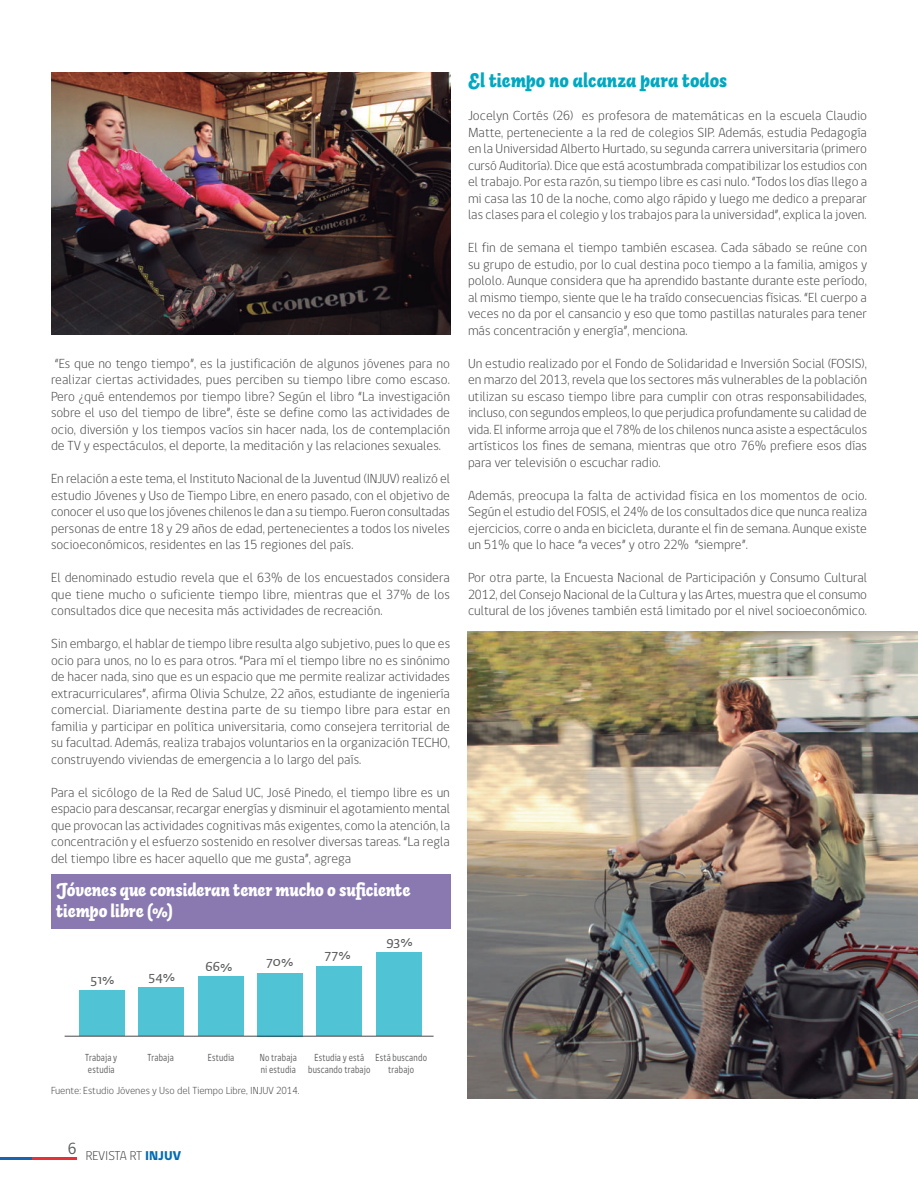
<style>
.page{position:relative;width:918px;height:1188px;background:#fff}
.page>*{position:absolute;margin:0;border:0;box-sizing:border-box;transform-origin:0 0}
.t1{font:italic 900 19.5px "Auto 3";color:#00a8c1}
.t2{font:italic 900 18px/21px "Auto 3";letter-spacing:-.01em;color:#fff}
.t3{font:16.5px "gob CL";color:#57585a}
.t4{font:15px "Auto 3";letter-spacing:.015em;color:#57585a}
.t5{font:300 13.5px/16.5px "gob CL";color:#3e3e3f;text-align:justify}
.t6{font:300 13.05px "gob CL";color:#3e3e3f}
.t7{font:10.5px/12px "gob CL";letter-spacing:.02em;color:#57585a;scale:.8 1}
.t8{font:300 10.5px "gob CL";color:#3e3e3f}
.s1{font-weight:800;color:#006cb7}
</style>
<div class="page">
<hr style="left:31px;top:1157px;width:46px;height:3px;background:#e83037">
<hr style="left:0;top:1157px;width:31px;height:3px;background:#1964b1">
<img style="left:468px;top:632px;width:450px;height:467px">
<div style="left:51px;top:874px;width:399px;height:54px;background:#8979b0"></div>
<div style="left:376px;top:953px;width:46px;height:83px;background:#50c4d5"></div>
<div style="left:316px;top:967px;width:45px;height:69px;background:#50c4d5"></div>
<div style="left:257px;top:973px;width:45px;height:63px;background:#50c4d5"></div>
<div style="left:198px;top:977px;width:46px;height:59px;background:#50c4d5"></div>
<div style="left:139px;top:988px;width:45px;height:48px;background:#50c4d5"></div>
<div style="left:79px;top:990px;width:46px;height:46px;background:#50c4d5"></div>
<hr style="left:65px;top:1036px;width:369px;height:1px;background:#231f20">
<img style="left:51px;top:72px;width:399px;height:262px">
<p class="t5" style="left:51px;top:355px;width:401px">“Es que no tengo tiempo”, es la justificación de algunos jóvenes para no realizar ciertas actividades, pues perciben su tiempo libre como escaso.<br>Pero ¿qué entendemos por tiempo libre? Según el libro “La investigación sobre el uso del tiempo de libre”, éste se define como las actividades de ocio, diversión y los tiempos vacíos sin hacer nada, los de contemplación de TV y espectáculos, el deporte, la meditación y las relaciones sexuales.</p>
<p class="t5" style="left:51px;top:471px;width:401px">En relación a este tema, el Instituto Nacional de la Juventud (INJUV) realizó el estudio Jóvenes y Uso de Tiempo Libre, en enero pasado, con el objetivo de conocer el uso que los jóvenes chilenos le dan a su tiempo. Fueron consultadas personas de entre 18 y 29 años de edad, pertenecientes a todos los niveles socioeconómicos, residentes en las 15 regiones del país.</p>
<p class="t5" style="left:51px;top:570px;width:400px">El denominado estudio revela que el 63% de los encuestados considera que tiene mucho o suficiente tiempo libre, mientras que el 37% de los consultados dice que necesita más actividades de recreación.</p>
<p class="t5" style="left:51px;top:636px;width:401px">Sin embargo, el hablar de tiempo libre resulta algo subjetivo, pues lo que es ocio para unos, no lo es para otros. “Para mí el tiempo libre no es sinónimo de hacer nada, sino que es un espacio que me permite realizar actividades extracurriculares”, afirma Olivia Schulze, 22 años, estudiante de ingeniería comercial. Diariamente destina parte de su tiempo libre para estar en familia y participar en política universitaria, como consejera territorial de su facultad. Además, realiza trabajos voluntarios en la organización TECHO, construyendo viviendas de emergencia a lo largo del país.</p>
<p class="t5" style="left:51px;top:784px;width:401px">Para el sicólogo de la Red de Salud UC, José Pinedo, el tiempo libre es un espacio para descansar, recargar energías y disminuir el agotamiento mental que provocan las actividades cognitivas más exigentes, como la atención, la concentración y el esfuerzo sostenido en resolver diversas tareas. “La regla del tiempo libre es hacer aquello que me gusta”, agrega</p>
<h2 class="t2" style="left:56px;top:879px;width:356px">Jóvenes que consideran tener mucho o suficiente tiempo libre (%)</h2>
<p class="t4" style="left:90px;top:969px;width:26px">51%</p>
<p class="t4" style="left:148px;top:966px;width:28px">54%</p>
<p class="t4" style="left:205px;top:956px;width:29px">66%</p>
<p class="t4" style="left:266px;top:952px;width:29px">70%</p>
<p class="t4" style="left:324px;top:945px;width:28px">77%</p>
<p class="t4" style="left:386px;top:932px;width:28px">93%</p>
<h1 class="t1" style="left:468px;top:69px;width:261px">El tiempo no alcanza para todos</h1>
<p class="t5" style="left:468px;top:108px;width:401px">Jocelyn Cortés (26) es profesora de matemáticas en la escuela Claudio Matte, perteneciente a la red de colegios SIP. Además, estudia Pedagogía en la Universidad Alberto Hurtado, su segunda carrera universitaria (primero cursó Auditoría). Dice que está acostumbrada compatibilizar los estudios con el trabajo. Por esta razón, su tiempo libre es casi nulo. “Todos los días llego a mi casa las 10 de la noche, como algo rápido y luego me dedico a preparar las clases para el colegio y los trabajos para la universidad”, explica la joven.</p>
<p class="t5" style="left:468px;top:240px;width:401px">El fin de semana el tiempo también escasea. Cada sábado se reúne con su grupo de estudio, por lo cual destina poco tiempo a la familia, amigos y pololo. Aunque considera que ha aprendido bastante durante este período, al mismo tiempo, siente que le ha traído consecuencias físicas. “El cuerpo a veces no da por el cansancio y eso que tomo pastillas naturales para tener más concentración y energía”, menciona.</p>
<p class="t5" style="left:468px;top:355px;width:401px">Un estudio realizado por el Fondo de Solidaridad e Inversión Social (FOSIS), en marzo del 2013, revela que los sectores más vulnerables de la población utilizan su escaso tiempo libre para cumplir con otras responsabilidades, incluso, con segundos empleos, lo que perjudica profundamente su calidad de vida. El informe arroja que el 78% de los chilenos nunca asiste a espectáculos artísticos los fines de semana, mientras que otro 76% prefiere esos días para ver televisión o escuchar radio.</p>
<p class="t5" style="left:468px;top:487px;width:401px">Además, preocupa la falta de actividad física en los momentos de ocio.<br>Según el estudio del FOSIS, el 24% de los consultados dice que nunca realiza ejercicios, corre o anda en bicicleta, durante el fin de semana. Aunque existe un 51% que lo hace “a veces” y otro 22% “siempre”.</p>
<p class="t5" style="left:468px;top:570px;width:401px">Por otra parte, la Encuesta Nacional de Participación y Consumo Cultural 2012, del Consejo Nacional de la Cultura y las Artes, muestra que el consumo cultural de los jóvenes también está limitado por el nivel socioeconómico.</p>
<p class="t7" style="left:148px;top:1051px;width:34px">Trabaja</p>
<p class="t7" style="left:208px;top:1051px;width:35px">Estudia</p>
<p class="t7" style="left:260px;top:1051px;width:48px">No trabaja ni estudia</p>
<p class="t7" style="left:308px;top:1051px;width:79px;text-align:center">Estudia y está buscando trabajo</p>
<p class="t7" style="left:376px;top:1051px;width:66px;text-align:center">Está buscando trabajo</p>
<p class="t8" style="left:51px;top:1083px;width:250px">Fuente: Estudio Jóvenes y Uso del Tiempo Libre, INJUV 2014.</p>
<p class="t7" style="left:85px;top:1051px;width:41px">Trabaja y estudia</p>
<p class="t3" style="left:68px;top:1137px;width:10px">6</p>
<p class="t6" style="left:86px;top:1146px;width:97px">REVISTA RT <span class="s1">INJUV</span></p>
</div>
